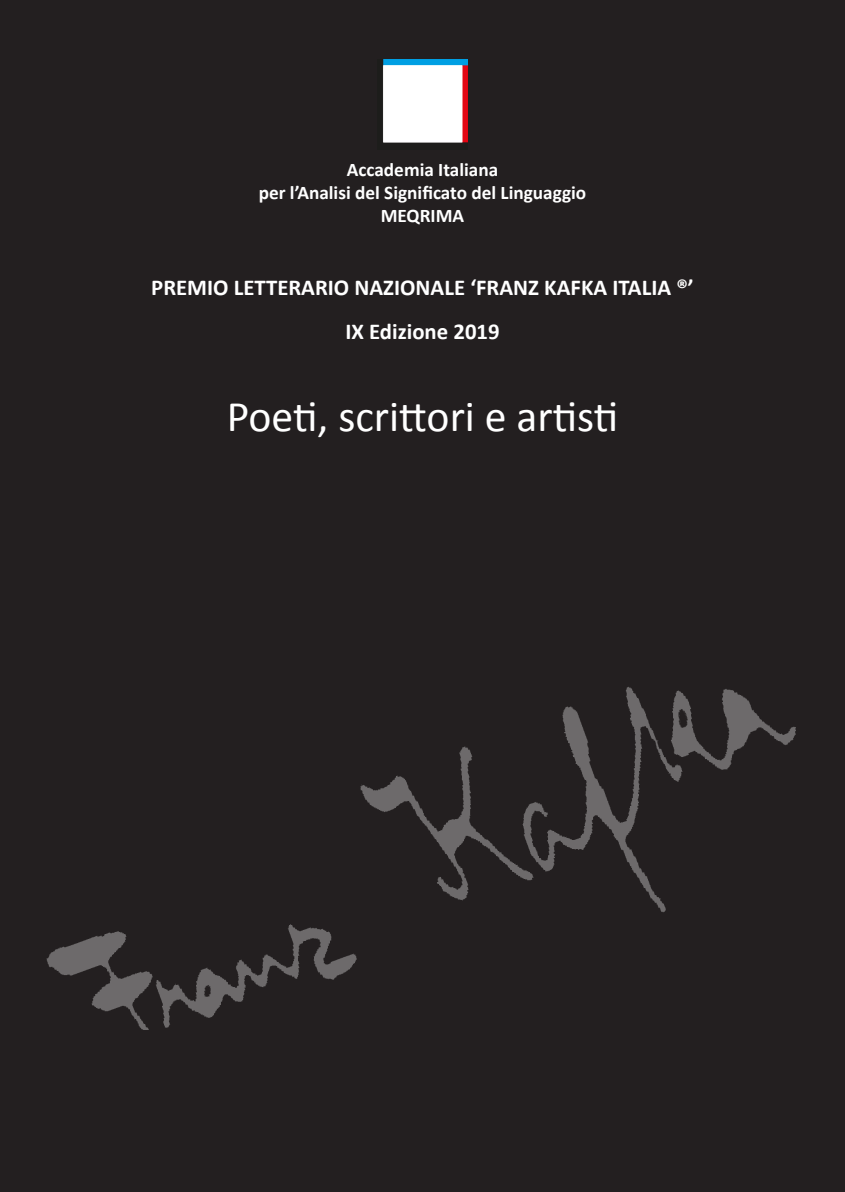
<style>
.page{position:relative;width:845px;height:1192px;background:#fff}
.page>*{position:absolute;margin:0;border:0;box-sizing:border-box;transform-origin:0 0}
.t1{font:43.75px "Calibri";color:#fff}
.t2{font:700 22.75px "Calibri";color:#fff}
.Normale{font:700 19.25px "Calibri";color:#fff}
</style>
<div class="page">
<div style="left:1px;top:0;width:843px;height:1192px;background:#231f20"></div>
<img style="left:47px;top:687px;width:749px;height:343px">
<img style="left:383px;top:59px;width:84px;height:84px">
<p class="Normale" style="left:347px;top:158px;width:153px">Accademia Italiana</p>
<p class="Normale" style="left:259px;top:181px;width:329px">per l’Analisi del Significato del Linguaggio</p>
<p class="Normale" style="left:380px;top:204px;width:85px">MEQRIMA</p>
<p class="t2" style="left:151px;top:273px;width:544px">PREMIO LETTERARIO NAZIONALE ‘FRANZ KAFKA ITALIA ®’</p>
<p class="t2" style="left:345px;top:316px;width:156px">IX Edizione 2019</p>
<h1 class="t1" style="left:227px;top:389px;width:393px">Poeti, scrittori e artisti</h1>
</div>
